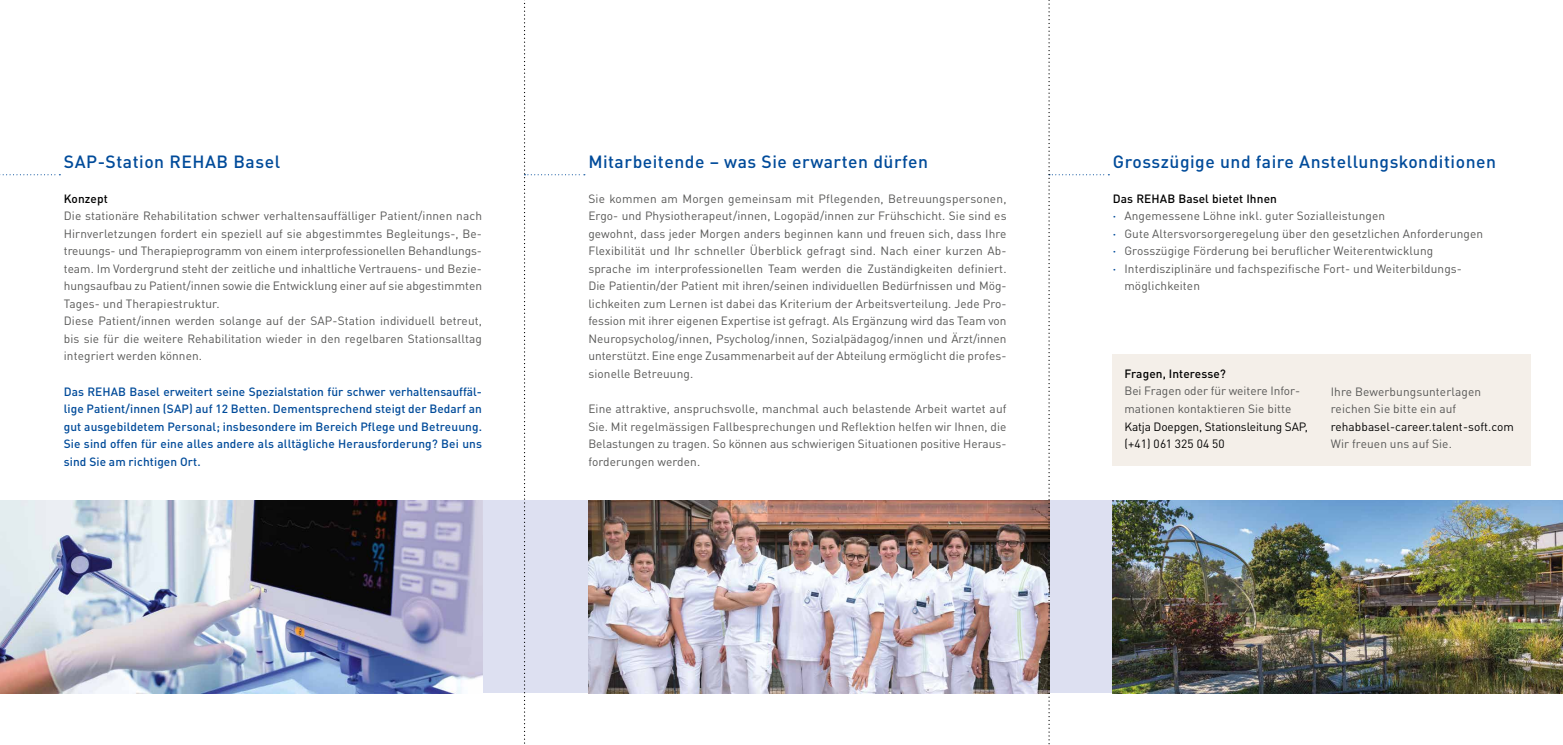
<style>
.page{position:relative;width:1563px;height:745px;background:#fff}
.page>*{position:absolute;margin:0;border:0;box-sizing:border-box;transform-origin:0 0}
.t1{font:500 17.5px "DINOT";letter-spacing:.03em;color:#004b9a}
.t2{font:11.88px/17.5px "DINOT";letter-spacing:.01em;color:#575756}
.t3{font:500 11.88px/17.5px "DINOT";letter-spacing:.01em;color:#004b9a}
.t4{font:11.88px/17.5px "DINOT";letter-spacing:-.01em;color:#000}
.t5{font:500 11.88px "DINOT";letter-spacing:.01em;color:#000}
.s1{font-weight:500;color:#004b9a}
</style>
<div class="page">
<div style="left:1113px;top:354px;width:418px;height:111px;background:#f4efe9"></div>
<div style="left:0;top:500px;width:1563px;height:192px;background:#dde0f1"></div>
<svg style="left:0;top:174px;width:60px;height:1px"></svg>
<img style="left:0;top:500px;width:482px;height:192px">
<img style="left:588px;top:500px;width:460px;height:192px">
<img style="left:1113px;top:500px;width:450px;height:192px">
<svg style="left:524px;top:0;width:61px;height:744px"></svg>
<svg style="left:1048px;top:0;width:61px;height:745px"></svg>
<h1 class="t1" style="left:64px;top:150px;width:218px">SAP-Station REHAB Basel</h1>
<p class="t5" style="left:64px;top:191px;width:46px">Konzept</p>
<p class="t2" style="left:64px;top:207px;width:420px">Die stationäre Rehabilitation schwer verhaltensauffälliger Patient/innen nach Hirnverletzungen fordert ein speziell auf sie abgestimmtes Begleitungs-, Be&shy;treuungs- und Therapieprogramm von einem interprofessionellen Behandlungs&shy;team. Im Vordergrund steht der zeitliche und inhaltliche Vertrauens- und Bezie&shy;hungsaufbau zu Patient/innen sowie die Entwicklung einer auf sie abgestimmten Tages- und Therapiestruktur.<br>Diese Patient/innen werden solange auf der SAP-Station individuell betreut, bis sie für die weitere Rehabilitation wieder in den regelbaren Stationsalltag integriert werden können.</p>
<p class="t3" style="left:64px;top:382px;width:420px">Das REHAB Basel erweitert seine Spezialstation für schwer verhaltensauffäl&shy;lige Patient/innen (SAP) auf 12 Betten. Dementsprechend steigt der Bedarf an gut ausgebildetem Personal; insbesondere im Bereich Pflege und Betreuung.<br>Sie sind offen für eine alles andere als alltägliche Herausforderung? Bei uns sind Sie am richtigen Ort.</p>
<h1 class="t1" style="left:588px;top:150px;width:341px">Mitarbeitende – was Sie erwarten dürfen</h1>
<p class="t2" style="left:588px;top:189px;width:420px;text-align:justify">Sie kommen am Morgen gemeinsam mit Pflegenden, Betreuungspersonen, Ergo- und Physiotherapeut/innen, Logopäd/innen zur Frühschicht. Sie sind es gewohnt, dass jeder Morgen anders beginnen kann und freuen sich, dass Ihre Flexibilität und Ihr schneller Überblick gefragt sind. Nach einer kurzen Ab&shy;sprache im interprofessionellen Team werden die Zuständigkeiten definiert.<br>Die Patientin/der Patient mit ihren/seinen individuellen Bedürfnissen und Mög&shy;lichkeiten zum Lernen ist dabei das Kriterium der Arbeitsverteilung. Jede Pro&shy;fession mit ihrer eigenen Expertise ist gefragt. Als Ergänzung wird das Team von Neuropsycholog/innen, Psycholog/innen, Sozialpädagog/innen und Ärzt/innen unterstützt. Eine enge Zusammenarbeit auf der Abteilung ermöglicht die profes&shy;sionelle Betreuung.</p>
<p class="t2" style="left:588px;top:399px;width:420px;text-align:justify">Eine attraktive, anspruchsvolle, manchmal auch belastende Arbeit wartet auf Sie. Mit regelmässigen Fallbesprechungen und Reflektion helfen wir Ihnen, die Belastungen zu tragen. So können aus schwierigen Situationen positive Heraus&shy;forderungen werden.</p>
<h1 class="t1" style="left:1113px;top:150px;width:385px">Grosszügige und faire Anstellungskonditionen</h1>
<p class="t5" style="left:1113px;top:191px;width:166px">Das REHAB Basel bietet Ihnen</p>
<p class="t2" style="left:1113px;top:207px;width:274px"><span class="s1">·</span> Angemessene Löhne inkl. guter Sozialleistungen</p>
<p class="t2" style="left:1113px;top:224px;width:372px"><span class="s1">·</span> Gute Altersvorsorgeregelung über den gesetzlichen Anforderungen</p>
<p class="t2" style="left:1113px;top:242px;width:322px"><span class="s1">·</span> Grosszügige Förderung bei beruflicher Weiterentwicklung</p>
<p class="t2" style="left:1113px;top:259px;width:349px"><span class="s1">·</span> Interdisziplinäre und fachspezifische Fort- und Weiterbildungs-</p>
<p class="t2" style="left:1124px;top:277px;width:77px">möglichkeiten</p>
<p class="t5" style="left:1124px;top:366px;width:103px">Fragen, Interesse?</p>
<p class="t2" style="left:1124px;top:382px;width:177px">Bei Fragen oder für weitere Infor&shy;mationen kontaktieren Sie bitte</p>
<p class="t4" style="left:1124px;top:417px;width:185px">Katja Doepgen, Stationsleitung SAP, (+41) 061 325 04 50</p>
<p class="t2" style="left:1331px;top:382px;width:152px">Ihre Bewerbungsunterlagen reichen Sie bitte ein auf</p>
<p class="t4" style="left:1331px;top:417px;width:185px">rehabbasel-career.talent-soft.com</p>
<p class="t2" style="left:1331px;top:434px;width:123px">Wir freuen uns auf Sie.</p>
</div>
